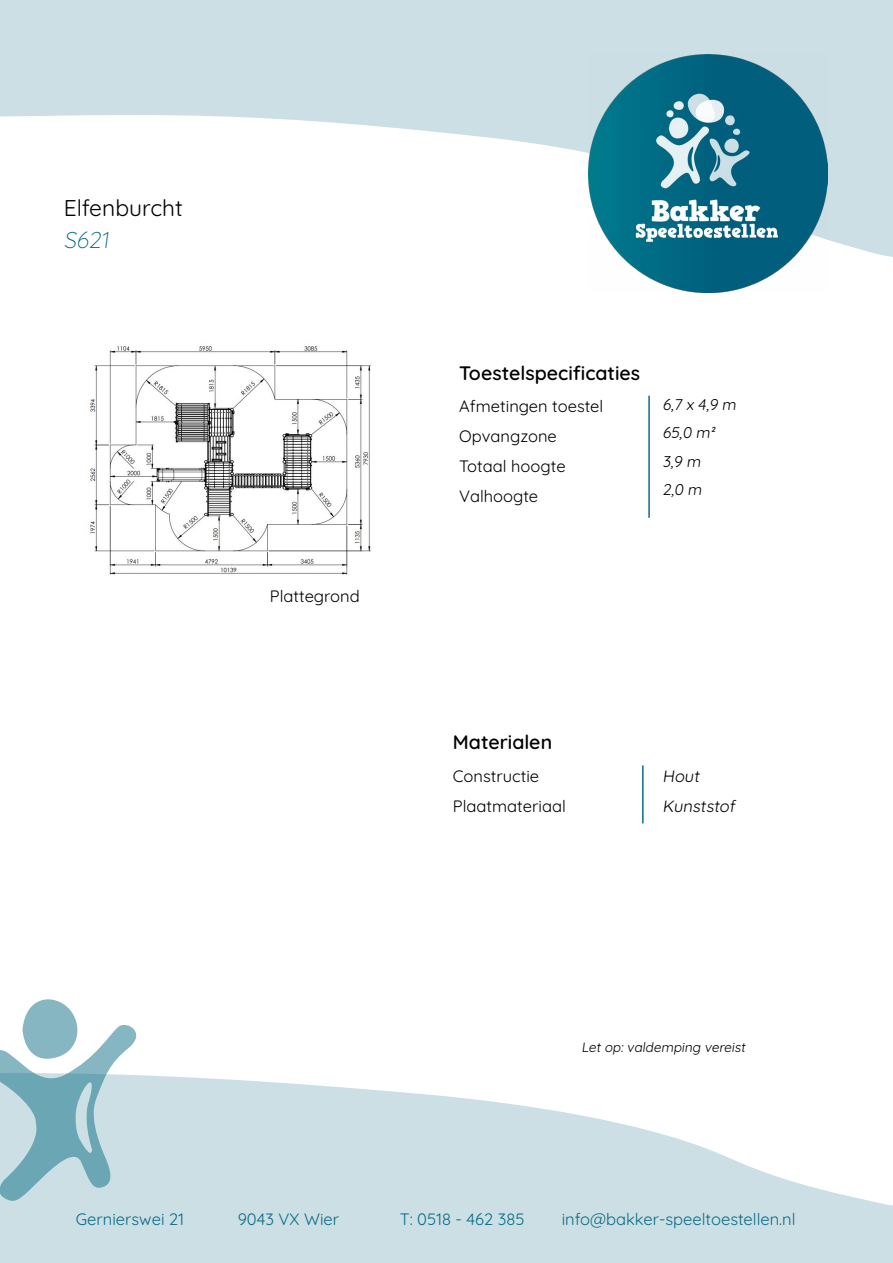
<style>
.page{position:relative;width:893px;height:1263px;background:#fff}
.page>*{position:absolute;margin:0;border:0;box-sizing:border-box;transform-origin:0 0}
.t1{font:300 22.8px "Quicksand";color:#000}
.t2{font:300 22.8px "Quicksand";color:#0b6d85}
.t3{font:300 19.5px "Quicksand";color:#000}
.t4{font:300 16.5px/30px "Quicksand";color:#000}
.t5{font:300 16.5px "Quicksand";color:#0b6d85}
.t6{font:300 15.6px/28.2px "Quicksand";color:#000}
.t7{font:300 13.5px "Quicksand";color:#000}
</style>
<div class="page">
<svg style="left:0;top:0;width:893px;height:257px;fill:#ccdfe5"></svg>
<img style="left:589px;top:54px;width:238px;height:238px">
<svg style="left:0;top:1075px;width:893px;height:188px;fill:#ccdfe5"></svg>
<svg style="left:0;top:999px;width:136px;height:202px"></svg>
<img style="left:89px;top:346px;width:282px;height:229px">
<hr style="left:648px;top:396px;width:2px;height:122px;background:#0b6d85">
<hr style="left:642px;top:765px;width:2px;height:58px;background:#0b6d85">
<h1 class="t1" style="left:64px;top:191px;width:121px">Elfenburcht</h1>
<h1 class="t2" style="left:64px;top:222px;width:51px">S621</h1>
<p class="t4" style="left:270px;top:580px;width:91px">Plattegrond</p>
<p class="t3" style="left:459px;top:358px;width:182px">Toestelspecificaties</p>
<p class="t4" style="left:459px;top:390px;width:146px">Afmetingen toestel<br>Opvangzone<br>Totaal hoogte<br>Valhoogte</p>
<p class="t6" style="left:662px;top:389px;width:78px">6,7 x 4,9 m<br>65,0 m2<br>3,9 m<br>2,0 m</p>
<p class="t3" style="left:453px;top:727px;width:101px">Materialen</p>
<p class="t4" style="left:453px;top:759px;width:115px">Constructie<br>Plaatmateriaal</p>
<p class="t4" style="left:662px;top:759px;width:77px">Hout<br>Kunststof</p>
<p class="t7" style="left:581px;top:1037px;width:168px">Let op: valdemping vereist</p>
<p class="t5" style="left:76px;top:1207px;width:110px">Gernierswei 21</p>
<p class="t5" style="left:238px;top:1207px;width:103px">9043 VX Wier</p>
<p class="t5" style="left:400px;top:1207px;width:126px">T: 0518 - 462 385</p>
<p class="t5" style="left:562px;top:1207px;width:235px">info@bakker-speeltoestellen.nl</p>
</div>
